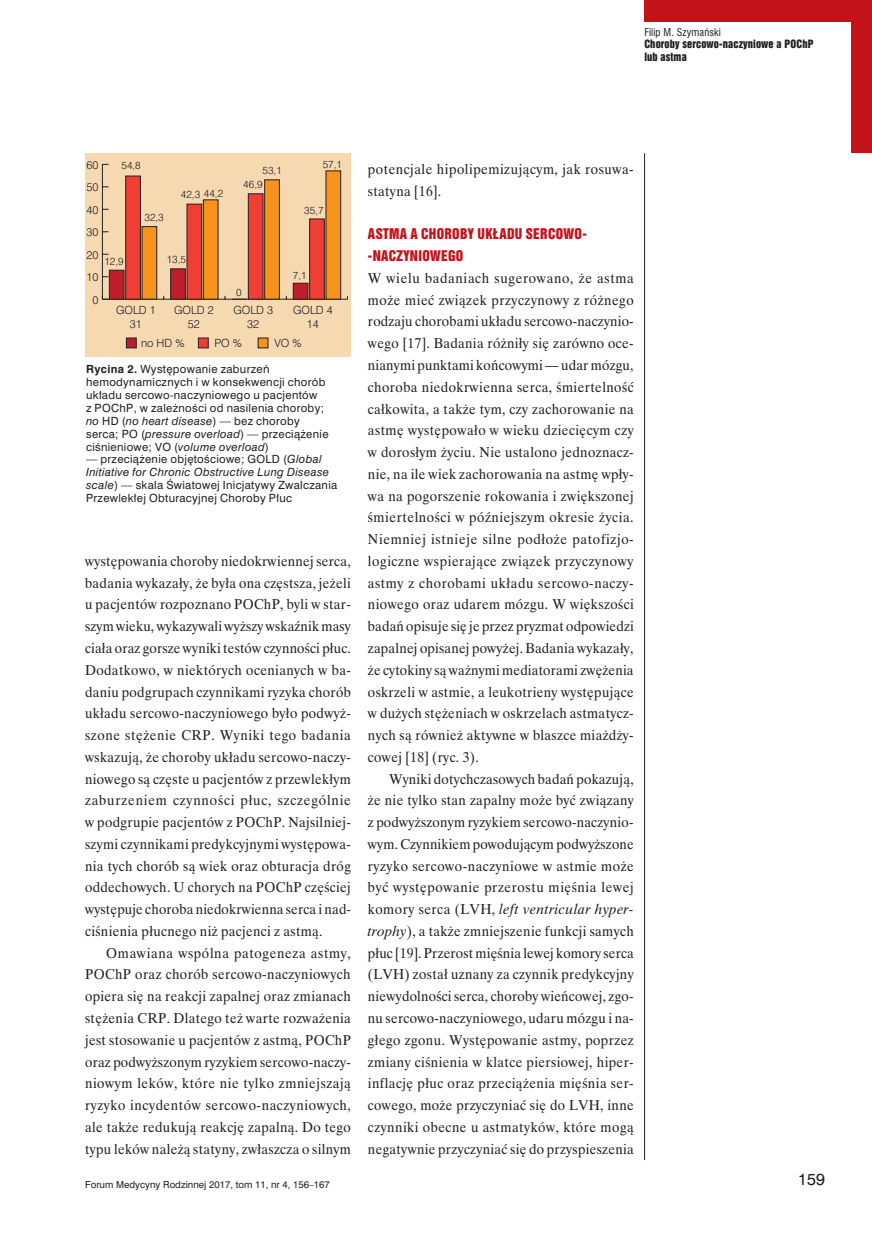
<style>
.page{position:relative;width:872px;height:1234px;background:#fff}
.page>*{position:absolute;margin:0;border:0;box-sizing:border-box;transform-origin:0 0}
.t1{font:15px "Swis 721 PL";color:#231f20}
._072_-_Tekst_-_nastę{font:14.25px/21.8px "Time Ibis EE";letter-spacing:.025em;color:#231f20;text-align:justify;scale:.95 1}
._070_-_Tekst_-_pierw{font:14.25px/21.8px "Time Ibis EE";letter-spacing:.025em;color:#231f20;text-align:justify;scale:.95 1}
._081_-_Śródtytuł_1{font:13.5px/21.8px "Swis 921 EU";letter-spacing:.025em;color:#c4121a}
.t2{font:11.25px/19.5px "Swis 721 Lt EU";color:#231f20}
.R_-_Rycina_-_podpis{font:10.5px/12.9px "Swis 721 PL";letter-spacing:.03em;color:#231f20}
.t3{font:10.5px/12.8px "Swis 921 EU";letter-spacing:.01em;color:#231f20}
.t4{font:10.5px "Swis 721 Cn EU";letter-spacing:.01em;color:#231f20}
.t5{font:10.35px "Swis 721 Lt EU";color:#231f20}
.t6{font:9px "Swis 721 PL";color:#231f20}
.s1{font-weight:700}
.s2{font-style:italic}
</style>
<div class="page">
<hr style="left:644px;top:153px;width:1px;height:1006px;background:#231f20">
<div style="left:644px;top:0;width:228px;height:21px;background:#c4121a"></div>
<div style="left:850px;top:0;width:22px;height:153px;background:#c4121a"></div>
<div style="left:85px;top:153px;width:266px;height:204px;background:#f6d9b1"></div>
<div style="left:126px;top:337px;width:11px;height:11px;background:#be1d2c;border:1px solid #231f20"></div>
<div style="left:198px;top:337px;width:11px;height:11px;background:#ee3e35;border:1px solid #231f20"></div>
<div style="left:258px;top:337px;width:10px;height:11px;background:#f7931d"></div>
<hr style="left:102px;top:299px;width:246px;height:1px;background:#231f20">
<hr style="left:102px;top:164px;width:1px;height:135px;background:#231f20">
<div style="left:142px;top:226px;width:15px;height:73px;background:#f7931d;border:1px solid #231f20"></div>
<div style="left:203px;top:199px;width:15px;height:100px;background:#f7931d;border:1px solid #231f20"></div>
<div style="left:264px;top:179px;width:16px;height:120px;background:#f7931d;border:1px solid #231f20"></div>
<div style="left:325px;top:170px;width:16px;height:129px;background:#f7931d;border:1px solid #231f20"></div>
<div style="left:125px;top:176px;width:16px;height:123px;background:#ee3e35;border:1px solid #231f20"></div>
<div style="left:187px;top:204px;width:15px;height:95px;background:#ee3e35;border:1px solid #231f20"></div>
<div style="left:248px;top:193px;width:15px;height:106px;background:#ee3e35;border:1px solid #231f20"></div>
<div style="left:309px;top:218px;width:16px;height:81px;background:#ee3e35;border:1px solid #231f20"></div>
<div style="left:109px;top:270px;width:15px;height:29px;background:#be1d2c;border:1px solid #231f20"></div>
<div style="left:170px;top:268px;width:15px;height:31px;background:#be1d2c;border:1px solid #231f20"></div>
<svg style="left:232px;top:299px;width:15px;height:1px"></svg>
<div style="left:293px;top:283px;width:15px;height:16px;background:#be1d2c;border:1px solid #231f20"></div>
<p class="t4" style="left:644px;top:25px;width:78px">Filip M. Szymański</p>
<p class="t3" style="left:644px;top:38px;width:171px">Choroby sercowo-naczyniowe a POChP lub astma</p>
<p class="t2" style="left:87px;top:155px;width:14px">60</p>
<p class="t2" style="left:87px;top:177px;width:14px">50</p>
<p class="t2" style="left:87px;top:200px;width:14px">40</p>
<p class="t2" style="left:87px;top:222px;width:14px">30</p>
<p class="t5" style="left:121px;top:159px;width:21px">54,8</p>
<p class="t5" style="left:144px;top:211px;width:21px">32,3</p>
<p class="t5" style="left:204px;top:186px;width:21px">44,2</p>
<p class="t5" style="left:181px;top:188px;width:21px">42,3</p>
<p class="t2" style="left:87px;top:245px;width:14px">20</p>
<p class="t5" style="left:104px;top:255px;width:21px">12,9</p>
<p class="t2" style="left:87px;top:267px;width:14px">10</p>
<p class="t5" style="left:167px;top:253px;width:21px">13,5</p>
<p class="t5" style="left:262px;top:164px;width:21px">53,1</p>
<p class="t5" style="left:243px;top:178px;width:21px">46,9</p>
<p class="t5" style="left:323px;top:157px;width:21px">57,1</p>
<p class="t5" style="left:304px;top:204px;width:21px">35,7</p>
<p class="t5" style="left:293px;top:269px;width:15px">7,1</p>
<p class="t2" style="left:93px;top:290px;width:8px">0</p>
<p class="t5" style="left:236px;top:286px;width:7px">0</p>
<p class="t2" style="left:116px;top:300px;width:41px">GOLD 1</p>
<p class="t2" style="left:174px;top:300px;width:41px">GOLD 2</p>
<p class="t2" style="left:233px;top:300px;width:41px">GOLD 3</p>
<p class="t2" style="left:293px;top:300px;width:41px">GOLD 4</p>
<p class="t2" style="left:141px;top:314px;width:45px;text-indent:-11px">31<br>no HD %</p>
<p class="t2" style="left:188px;top:314px;width:14px">52</p>
<p class="t2" style="left:247px;top:314px;width:14px">32</p>
<p class="t2" style="left:307px;top:314px;width:14px">14</p>
<p class="t2" style="left:214px;top:334px;width:29px">PO %</p>
<p class="t2" style="left:274px;top:334px;width:29px">VO %</p>
<p class="R_-_Rycina_-_podpis" style="left:86px;top:362px;width:244px"><span class="s1">Rycina 2.</span> Występowanie zaburzeń hemodynamicznych i w konsekwencji chorób układu sercowo-naczyniowego u pacjentów<br>z POChP, w zależności od nasilenia choroby; <span class="s2">no</span> HD (<span class="s2">no heart disease</span>) — bez choroby serca; PO (<span class="s2">pressure overload</span>) — przeciążenie ciśnieniowe; VO (<span class="s2">volume overload</span>)</p>
<p class="R_-_Rycina_-_podpis" style="left:86px;top:453px;width:253px">— przeciążenie objętościowe; GOLD (<span class="s2">Global Initiative for Chronic Obstructive Lung Disease scale</span>) — skala Światowej Inicjatywy Zwalczania Przewlekłej Obturacyjnej Choroby Płuc</p>
<p class="_072_-_Tekst_-_nastę" style="left:85px;top:550px;width:281px">występowania choroby niedokrwiennej serca, badania wykazały, że była ona częstsza, jeżeli u pacjentów rozpoznano POChP, byli w star&shy;szym wieku, wykazywali wyższy wskaźnik masy ciała oraz gorsze wyniki testów czynności płuc.<br>Dodatkowo, w niektórych ocenianych w ba&shy;daniu podgrupach czynnikami ryzyka chorób układu sercowo-naczyniowego było podwyż&shy;szone stężenie CRP. Wyniki tego badania wskazują, że choroby układu sercowo-naczy&shy;niowego są częste u pacjentów z przewlekłym zaburzeniem czynności płuc, szczególnie w podgrupie pacjentów z POChP. Najsilniej&shy;szymi czynnikami predykcyjnymi występowa&shy;nia tych chorób są wiek oraz obturacja dróg oddechowych. U chorych na POChP częściej występuje choroba niedokrwienna serca i nad&shy;ciśnienia płucnego niż pacjenci z astmą.</p>
<p class="_072_-_Tekst_-_nastę" style="left:85px;top:941px;width:281px;text-indent:21px">Omawiana wspólna patogeneza astmy, POChP oraz chorób sercowo-naczyniowych opiera się na reakcji zapalnej oraz zmianach stężenia CRP. Dlatego też warte rozważenia jest stosowanie u pacjentów z astmą, POChP oraz podwyższonym ryzykiem sercowo-naczy&shy;niowym leków, które nie tylko zmniejszają ryzyko incydentów sercowo-naczyniowych, ale także redukują reakcję zapalną. Do tego typu leków należą statyny, zwłaszcza o silnym</p>
<p class="_072_-_Tekst_-_nastę" style="left:368px;top:158px;width:281px">potencjale hipolipemizującym, jak rosuwa&shy;statyna [16].</p>
<p class="_081_-_Śródtytuł_1" style="left:368px;top:224px;width:220px">ASTMA A CHOROBY UKŁADU SERCOWO--NACZYNIOWEGO</p>
<p class="_070_-_Tekst_-_pierw" style="left:368px;top:267px;width:281px">W wielu badaniach sugerowano, że astma może mieć związek przyczynowy z różnego rodzaju chorobami układu sercowo-naczynio&shy;wego [17]. Badania różniły się zarówno oce&shy;nianymi punktami końcowymi — udar mózgu, choroba niedokrwienna serca, śmiertelność całkowita, a także tym, czy zachorowanie na astmę występowało w wieku dziecięcym czy w dorosłym życiu. Nie ustalono jednoznacz&shy;nie, na ile wiek zachorowania na astmę wpły&shy;wa na pogorszenie rokowania i zwiększonej śmiertelności w późniejszym okresie życia.<br>Niemniej istnieje silne podłoże patofizjo&shy;logiczne wspierające związek przyczynowy astmy z chorobami układu sercowo-naczy&shy;niowego oraz udarem mózgu. W większości badań opisuje się je przez pryzmat odpowiedzi zapalnej opisanej powyżej. Badania wykazały, że cytokiny są ważnymi mediatorami zwężenia oskrzeli w astmie, a leukotrieny występujące w dużych stężeniach w oskrzelach astmatycz&shy;nych są również aktywne w blaszce miażdży&shy;cowej [18] (ryc. 3).</p>
<p class="_072_-_Tekst_-_nastę" style="left:368px;top:767px;width:281px;text-indent:21px">Wyniki dotychczasowych badań pokazują, że nie tylko stan zapalny może być związany z podwyższonym ryzykiem sercowo-naczynio&shy;wym. Czynnikiem powodującym podwyższone ryzyko sercowo-naczyniowe w astmie może być występowanie przerostu mięśnia lewej komory serca (LVH, <span class="s2">left ventricular hyper&shy;trophy</span>), a także zmniejszenie funkcji samych płuc [19]. Przerost mięśnia lewej komory serca (LVH) został uznany za czynnik predykcyjny niewydolności serca, choroby wieńcowej, zgo&shy;nu sercowo-naczyniowego, udaru mózgu i na&shy;głego zgonu. Występowanie astmy, poprzez zmiany ciśnienia w klatce piersiowej, hiper&shy;inflację płuc oraz przeciążenia mięśnia ser&shy;cowego, może przyczyniać się do LVH, inne czynniki obecne u astmatyków, które mogą negatywnie przyczyniać się do przyspieszenia</p>
<p class="t6" style="left:85px;top:1178px;width:246px">Forum Medycyny Rodzinnej 2017, tom 11, nr 4, 156–167</p>
<p class="t1" style="left:798px;top:1169px;width:29px">159</p>
</div>
